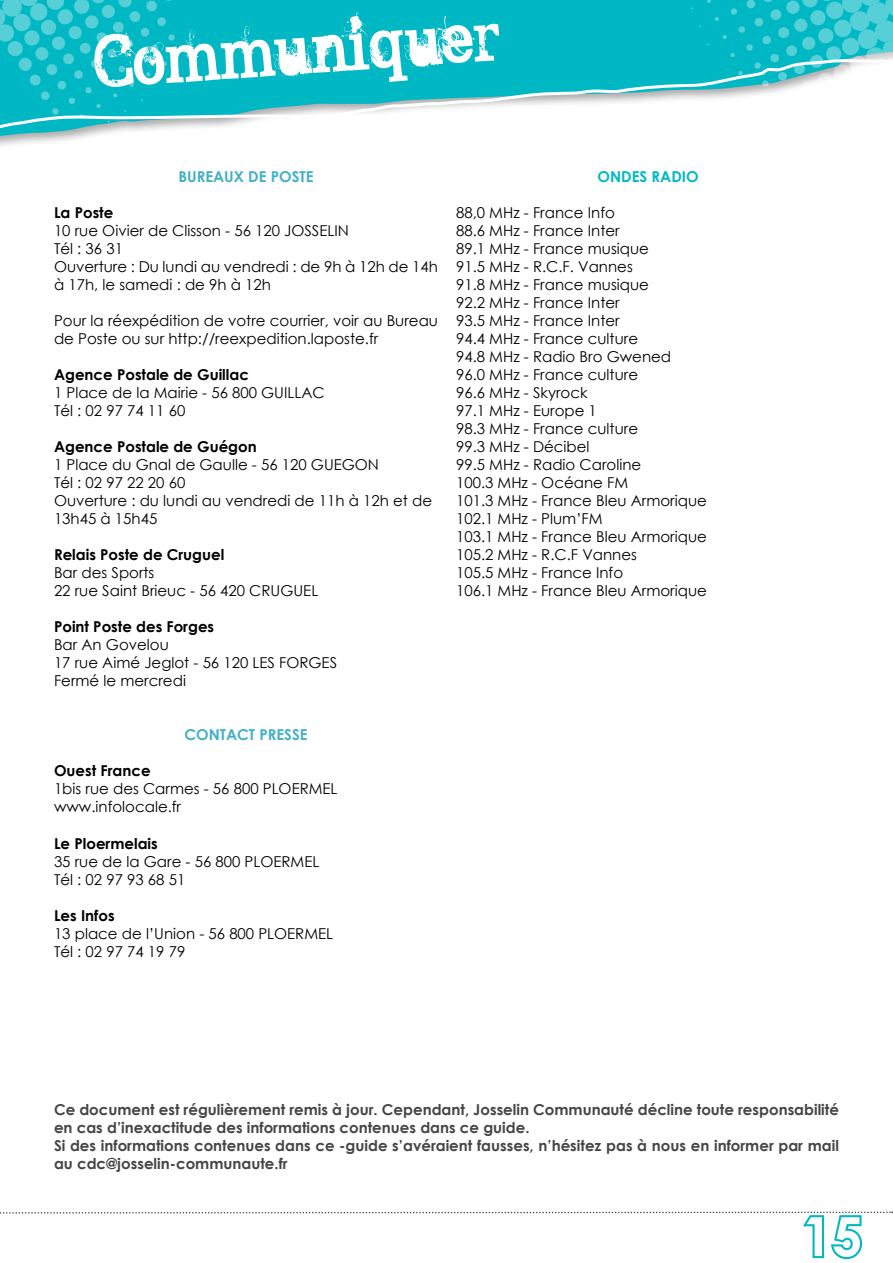
<style>
.page{position:relative;width:893px;height:1263px;background:#fff}
.page>*{position:absolute;margin:0;border:0;box-sizing:border-box;transform-origin:0 0}
.t1{font:60px "BROKENGHOST";color:#fff}
.t2{font:700 54px "Century Gothic";color:#fff}
.t3{font:15px/18px "Century Gothic";color:#000}
.t4{font:700 15px/18px "Century Gothic";color:#464547}
.t5{font:700 15px "Century Gothic";color:#000}
.t6{font:700 15px "Century Gothic";color:#42b0c7}
.t7{font:700 15px "Century Gothic";color:#00b8c4}
</style>
<div class="page">
<svg style="left:0;top:1211px;width:893px;height:49px"></svg>
<div style="left:176px;top:0;width:523px;height:49px;background:#00b8c4"></div>
<svg style="left:0;top:49px;width:699px;height:92px"></svg>
<svg style="left:0;top:0;width:176px;height:123px;background:#19bec9"></svg>
<svg style="left:699px;top:0;width:194px;height:99px"></svg>
<h1 class="t1" style="left:91px;top:17px;width:408px;rotate:-4deg">Communiquer</h1>
<h1 class="t1" style="left:14px;top:54px;width:251px;rotate:-6deg">Editorial</h1>
<p class="t6" style="left:178px;top:166px;width:19px">Bureaux</p>
<p class="t6" style="left:248px;top:166px;width:41px">de Poste</p>
<p class="t5" style="left:54px;top:202px;width:61px">La Poste</p>
<p class="t3" style="left:54px;top:222px;width:385px">10 rue Oivier de Clisson - 56 120 JOSSELIN<br>Tél : 36 31<br>Ouverture : Du lundi au vendredi : de 9h à 12h de 14h à 17h, le samedi : de 9h à 12h</p>
<p class="t3" style="left:54px;top:312px;width:386px">Pour la réexpédition de votre courrier, voir au Bureau de Poste ou sur http://reexpedition.laposte.fr</p>
<p class="t5" style="left:54px;top:364px;width:196px">Agence Postale de Guillac</p>
<p class="t3" style="left:54px;top:384px;width:272px">1 Place de la Mairie - 56 800 GUILLAC<br>Tél : 02 97 74 11 60</p>
<p class="t5" style="left:54px;top:436px;width:204px">Agence Postale de Guégon</p>
<p class="t3" style="left:54px;top:456px;width:380px">1 Place du Gnal de Gaulle - 56 120 GUEGON<br>Tél : 02 97 22 20 60<br>Ouverture : du lundi au vendredi de 11h à 12h et de<br>13h45 à 15h45</p>
<p class="t5" style="left:54px;top:544px;width:172px">Relais Poste de Cruguel</p>
<p class="t3" style="left:54px;top:564px;width:266px">Bar des Sports<br>22 rue Saint Brieuc - 56 420 CRUGUEL</p>
<p class="t5" style="left:54px;top:616px;width:162px">Point Poste des Forges</p>
<p class="t3" style="left:54px;top:636px;width:285px">Bar An Govelou<br>17 rue Aimé Jeglot - 56 120 LES FORGES<br>Fermé le mercredi</p>
<p class="t6" style="left:184px;top:724px;width:23px">Contact</p>
<p class="t6" style="left:259px;top:724px;width:17px">Presse</p>
<p class="t5" style="left:54px;top:760px;width:98px">Ouest France</p>
<p class="t3" style="left:54px;top:780px;width:285px">1bis rue des Carmes - 56 800 PLOERMEL www.infolocale.fr</p>
<p class="t5" style="left:54px;top:832px;width:105px">Le Ploermelais</p>
<p class="t3" style="left:54px;top:852px;width:267px">35 rue de la Gare - 56 800 PLOERMEL<br>Tél : 02 97 93 68 51</p>
<p class="t5" style="left:54px;top:904px;width:62px">Les Infos</p>
<p class="t3" style="left:54px;top:924px;width:281px">13 place de l’Union - 56 800 PLOERMEL<br>Tél : 02 97 74 19 79</p>
<p class="t7" style="left:597px;top:166px;width:23px">Ondes</p>
<p class="t7" style="left:651px;top:166px;width:11px">radio</p>
<p class="t3" style="left:456px;top:204px;width:252px">88,0 MHz - France Info<br>88.6 MHz - France Inter<br>89.1 MHz - France musique<br>91.5 MHz - R.C.F. Vannes<br>91.8 MHz - France musique<br>92.2 MHz - France Inter<br>93.5 MHz - France Inter<br>94.4 MHz - France culture<br>94.8 MHz - Radio Bro Gwened<br>96.0 MHz - France culture<br>96.6 MHz - Skyrock<br>97.1 MHz - Europe 1<br>98.3 MHz - France culture<br>99.3 MHz - Décibel<br>99.5 MHz - Radio Caroline<br>100.3 MHz - Océane FM<br>101.3 MHz - France Bleu Armorique<br>102.1 MHz - Plum’FM<br>103.1 MHz - France Bleu Armorique<br>105.2 MHz - R.C.F Vannes<br>105.5 MHz - France Info<br>106.1 MHz - France Bleu Armorique</p>
<p class="t4" style="left:54px;top:1100px;width:786px">Ce document est régulièrement remis à jour. Cependant, Josselin Communauté décline toute responsabilité en cas d’inexactitude des informations contenues dans ce guide.<br>Si des informations contenues dans ce -guide s’avéraient fausses, n’hésitez pas à nous en informer par mail au cdc@josselin-communaute.fr</p>
<h2 class="t2" style="left:802px;top:1195px;width:62px">15</h2>
</div>
